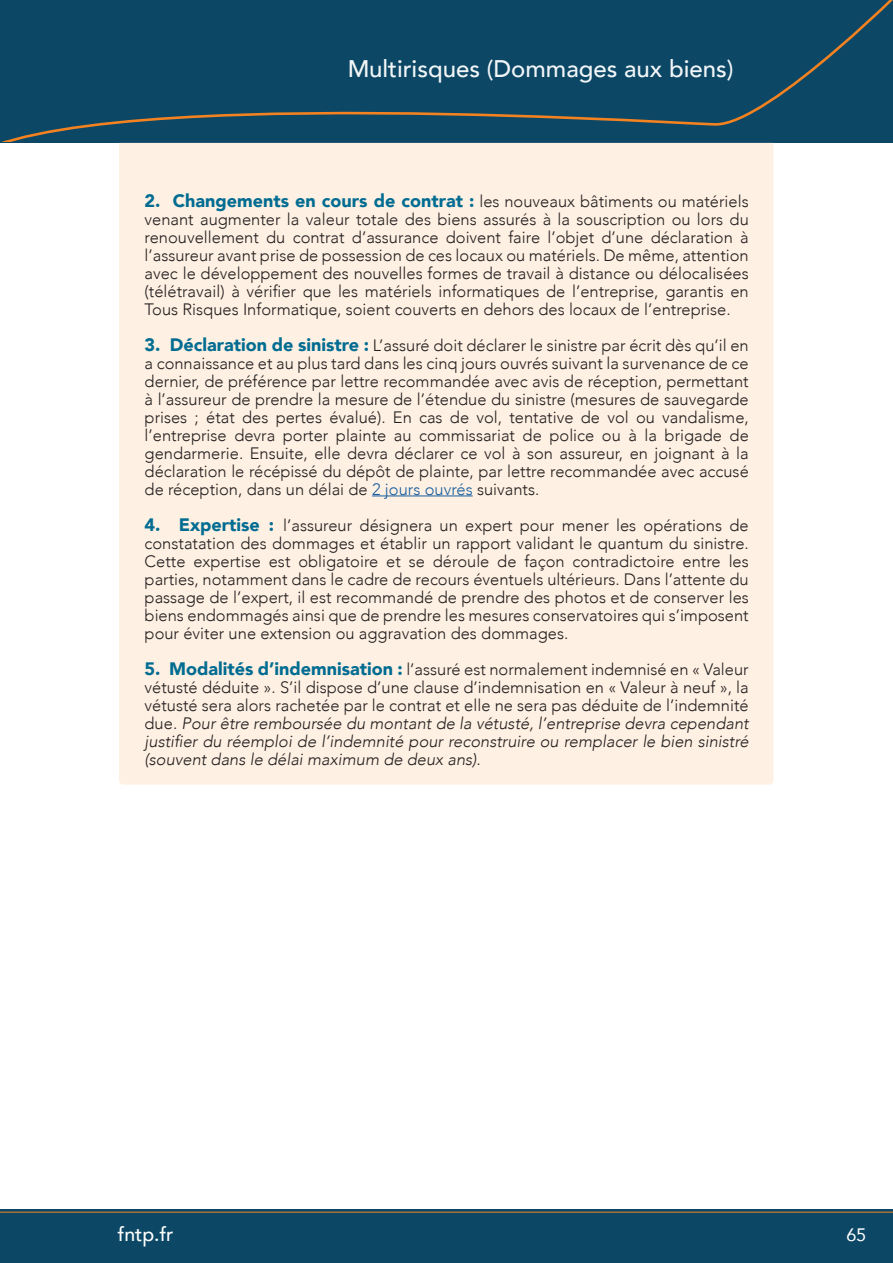
<style>
.page{position:relative;width:893px;height:1263px;background:#fff}
.page>*{position:absolute;margin:0;border:0;box-sizing:border-box;transform-origin:0 0}
.t1{font:500 24px "Avenir";color:#fff}
.t2{font:500 19.5px "Avenir";color:#fff}
.t3{font:18px "Avenir";color:#fff}
.t4{font:300 16.5px/18px "Avenir";color:#231f20;text-align:justify}
.s1{font-weight:900;font-size:18px;color:#006c92}
.s2{color:#175d9e}
.s3{font-style:italic}
</style>
<div class="page">
<div style="left:0;top:1209px;width:893px;height:54px;background:#0c4866"></div>
<div style="left:0;top:0;width:893px;height:142px;background:#0c4866"></div>
<hr style="left:0;top:1212px;width:893px;height:1px;background:#f58220">
<div style="left:119px;top:143px;width:654px;height:641px;background:#fef0e2"></div>
<hr style="left:372px;top:495px;width:101px;height:1px;background:#175d9e">
<h1 class="t1" style="left:347px;top:48px;width:388px">Multirisques (Dommages aux biens)</h1>
<p class="t4" style="left:145px;top:192px;width:606px"><span class="s1">2. Changements en cours de contrat :</span> les nouveaux bâtiments ou matériels venant augmenter la valeur totale des biens assurés à la souscription ou lors du renouvellement du contrat d’assurance doivent faire l’objet d’une déclaration à l’assureur avant prise de possession de ces locaux ou matériels. De même, attention avec le développement des nouvelles formes de travail à distance ou délocalisées (télétravail) à vérifier que les matériels informatiques de l’entreprise, garantis en Tous Risques Informatique, soient couverts en dehors des locaux de l’entreprise.</p>
<p class="t4" style="left:145px;top:336px;width:606px"><span class="s1">3. Déclaration de sinistre :</span> L’assuré doit déclarer le sinistre par écrit dès qu’il en a connaissance et au plus tard dans les cinq jours ouvrés suivant la survenance de ce dernier, de préférence par lettre recommandée avec avis de réception, permettant à l’assureur de prendre la mesure de l’étendue du sinistre (mesures de sauvegarde prises ; état des pertes évalué). En cas de vol, tentative de vol ou vandalisme, l’entreprise devra porter plainte au commissariat de police ou à la brigade de gendarmerie. Ensuite, elle devra déclarer ce vol à son assureur, en joignant à la déclaration le récépissé du dépôt de plainte, par lettre recommandée avec accusé de réception, dans un délai de <span class="s2">2 jours ouvrés</span> suivants.</p>
<p class="t4" style="left:145px;top:516px;width:606px"><span class="s1">4. Expertise :</span> l’assureur désignera un expert pour mener les opérations de constatation des dommages et établir un rapport validant le quantum du sinistre.<br>Cette expertise est obligatoire et se déroule de façon contradictoire entre les parties, notamment dans le cadre de recours éventuels ultérieurs. Dans l’attente du passage de l’expert, il est recommandé de prendre des photos et de conserver les biens endommagés ainsi que de prendre les mesures conservatoires qui s’imposent pour éviter une extension ou aggravation des dommages.</p>
<p class="t4" style="left:145px;top:660px;width:606px"><span class="s1">5. Modalités d’indemnisation :</span> l’assuré est normalement indemnisé en « Valeur vétusté déduite ». S’il dispose d’une clause d’indemnisation en « Valeur à neuf », la vétusté sera alors rachetée par le contrat et elle ne sera pas déduite de l’indemnité due. <span class="s3">Pour être remboursée du montant de la vétusté, l’entreprise devra cependant justifier du réemploi de l’indemnité pour reconstruire ou remplacer le bien sinistré (souvent dans le délai maximum de deux ans)</span>.</p>
<p class="t2" style="left:118px;top:1217px;width:57px">fntp.fr</p>
<p class="t3" style="left:847px;top:1220px;width:21px">65</p>
</div>
